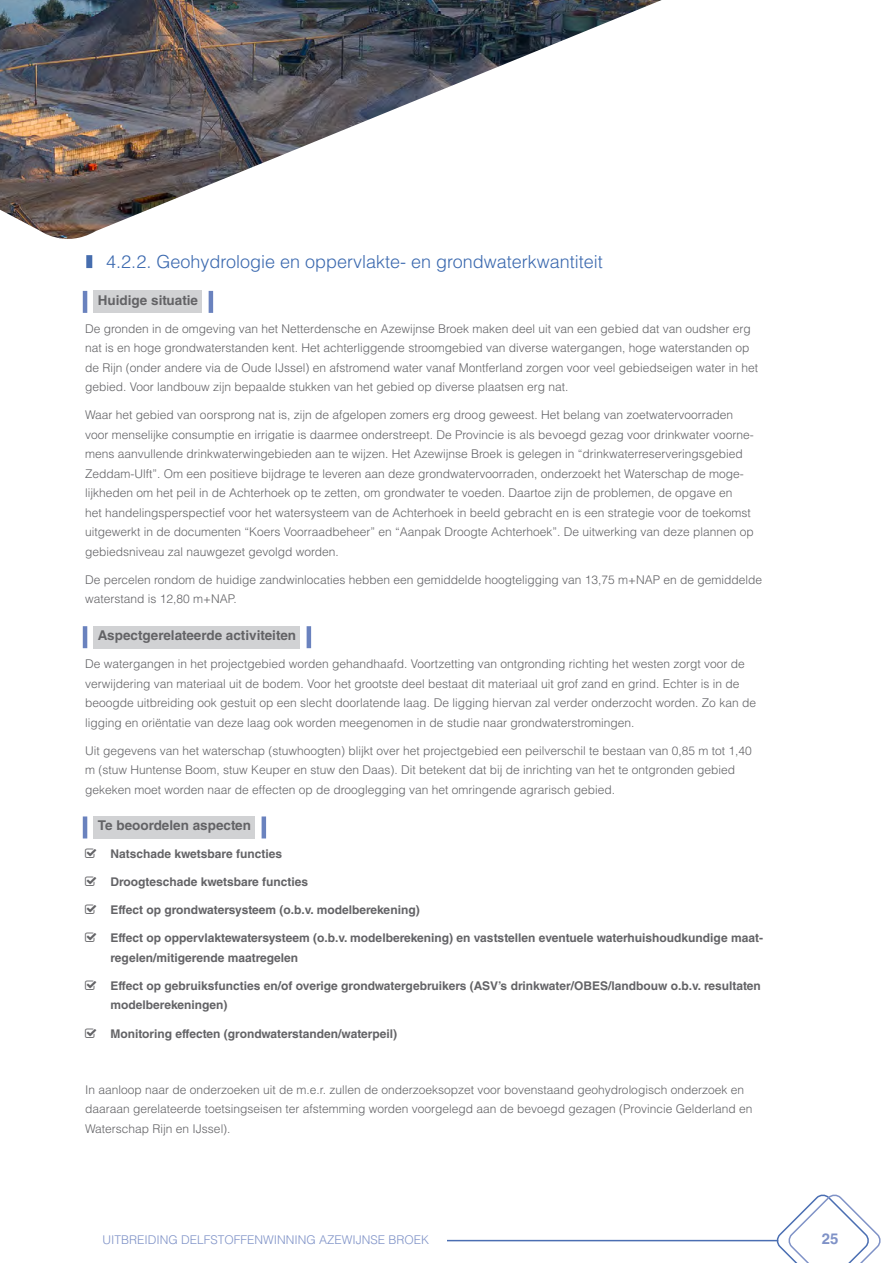
<style>
.page{position:relative;width:893px;height:1263px;background:#fff}
.page>*{position:absolute;margin:0;border:0;box-sizing:border-box;transform-origin:0 0}
.t1{font:300 18px "Helvetica LT Std";color:#3b69af}
.t2{font:700 15px "Helvetica LT Std";color:#7f92c7}
.t3{font:700 13.5px "Helvetica LT Std";color:#636366}
.t4{font:300 12px/19.5px "Helvetica LT Std";color:#636366}
.t5{font:700 12px/19.5px "Helvetica LT Std";color:#636366}
.t6{font:300 12px "Helvetica LT Std";color:#7f92c7}
</style>
<div class="page">
<div style="left:86px;top:255px;width:6px;height:13px;background:#466dae"></div>
<div style="left:94px;top:291px;width:108px;height:22px;background:#d1d2d4"></div>
<hr style="left:83px;top:291px;width:4px;height:22px;background:#6a82be">
<hr style="left:209px;top:291px;width:4px;height:22px;background:#6a82be">
<div style="left:94px;top:626px;width:206px;height:22px;background:#d1d2d4"></div>
<hr style="left:83px;top:626px;width:4px;height:22px;background:#6a82be">
<hr style="left:307px;top:626px;width:4px;height:22px;background:#6a82be">
<div style="left:94px;top:816px;width:161px;height:22px;background:#d1d2d4"></div>
<hr style="left:83px;top:816px;width:4px;height:22px;background:#6a82be">
<hr style="left:262px;top:816px;width:4px;height:22px;background:#6a82be">
<img style="left:0;top:0;width:662px;height:239px">
<svg style="left:777px;top:1194px;width:104px;height:69px"></svg>
<hr style="left:408px;top:1240px;width:370px;height:1px;background:#4a6eb2">
<div style="left:85px;top:1228px;width:361px;height:22px;background:#fff"></div>
<h1 class="t1" style="left:106px;top:250px;width:498px">4.2.2. Geohydrologie en oppervlakte- en grondwaterkwantiteit</h1>
<p class="t3" style="left:98px;top:292px;width:102px">Huidige situatie</p>
<p class="t4" style="left:85px;top:319px;width:675px">De gronden in de omgeving van het Netterdensche en Azewijnse Broek maken deel uit van een gebied dat van oudsher erg nat is en hoge grondwaterstanden kent. Het achterliggende stroomgebied van diverse watergangen, hoge waterstanden op de Rijn (onder andere via de Oude IJssel) en afstromend water vanaf Montferland zorgen voor veel gebiedseigen water in het gebied. Voor landbouw zijn bepaalde stukken van het gebied op diverse plaatsen erg nat.</p>
<p class="t4" style="left:85px;top:405px;width:670px">Waar het gebied van oorsprong nat is, zijn de afgelopen zomers erg droog geweest. Het belang van zoetwatervoorraden voor menselijke consumptie en irrigatie is daarmee onderstreept. De Provincie is als bevoegd gezag voor drinkwater voorne&shy;mens aanvullende drinkwaterwingebieden aan te wijzen. Het Azewijnse Broek is gelegen in “drinkwaterreserveringsgebied Zeddam-Ulft”. Om een positieve bijdrage te leveren aan deze grondwatervoorraden, onderzoekt het Waterschap de moge&shy;lijkheden om het peil in de Achterhoek op te zetten, om grondwater te voeden. Daartoe zijn de problemen, de opgave en<br>het handelingsperspectief voor het watersysteem van de Achterhoek in beeld gebracht en is een strategie voor de toekomst uitgewerkt in de documenten “Koers Voorraadbeheer” en “Aanpak Droogte Achterhoek”. De uitwerking van deze plannen op gebiedsniveau zal nauwgezet gevolgd worden.</p>
<p class="t4" style="left:85px;top:570px;width:679px">De percelen rondom de huidige zandwinlocaties hebben een gemiddelde hoogteligging van 13,75 m+NAP en de gemiddelde waterstand is 12,80 m+NAP.</p>
<p class="t3" style="left:98px;top:627px;width:200px">Aspectgerelateerde activiteiten</p>
<p class="t4" style="left:85px;top:654px;width:672px">De watergangen in het projectgebied worden gehandhaafd. Voortzetting van ontgronding richting het westen zorgt voor de verwijdering van materiaal uit de bodem. Voor het grootste deel bestaat dit materiaal uit grof zand en grind. Echter is in de beoogde uitbreiding ook gestuit op een slecht doorlatende laag. De ligging hiervan zal verder onderzocht worden. Zo kan de ligging en oriëntatie van deze laag ook worden meegenomen in de studie naar grondwaterstromingen.</p>
<p class="t4" style="left:85px;top:740px;width:668px">Uit gegevens van het waterschap (stuwhoogten) blijkt over het projectgebied een peilverschil te bestaan van 0,85 m tot 1,40 m (stuw Huntense Boom, stuw Keuper en stuw den Daas). Dit betekent dat bij de inrichting van het te ontgronden gebied gekeken moet worden naar de effecten op de drooglegging van het omringende agrarisch gebied.</p>
<p class="t3" style="left:98px;top:817px;width:155px">Te beoordelen aspecten</p>
<p class="t5" style="left:111px;top:844px;width:173px">Natschade kwetsbare functies</p>
<p class="t5" style="left:111px;top:872px;width:199px">Droogteschade kwetsbare functies</p>
<p class="t5" style="left:111px;top:900px;width:311px">Effect op grondwatersysteem (o.b.v. modelberekening)</p>
<p class="t5" style="left:111px;top:928px;width:654px">Effect op oppervlaktewatersysteem (o.b.v. modelberekening) en vaststellen eventuele waterhuishoudkundige maat&shy;regelen/mitigerende maatregelen</p>
<p class="t5" style="left:111px;top:976px;width:652px">Effect op gebruiksfuncties en/of overige grondwatergebruikers (ASV’s drinkwater/OBES/landbouw o.b.v. resultaten modelberekeningen)</p>
<p class="t5" style="left:111px;top:1023px;width:288px">Monitoring effecten (grondwaterstanden/waterpeil)</p>
<p class="t4" style="left:85px;top:1079px;width:669px">In aanloop naar de onderzoeken uit de m.e.r. zullen de onderzoeksopzet voor bovenstaand geohydrologisch onderzoek en daaraan gerelateerde toetsingseisen ter afstemming worden voorgelegd aan de bevoegd gezagen (Provincie Gelderland en<br>Waterschap Rijn en IJssel).</p>
<p class="t6" style="left:102px;top:1232px;width:328px">UITBREIDING DELFSTOFFENWINNING AZEWIJNSE BROEK</p>
<p class="t2" style="left:822px;top:1230px;width:18px">25</p>
</div>
